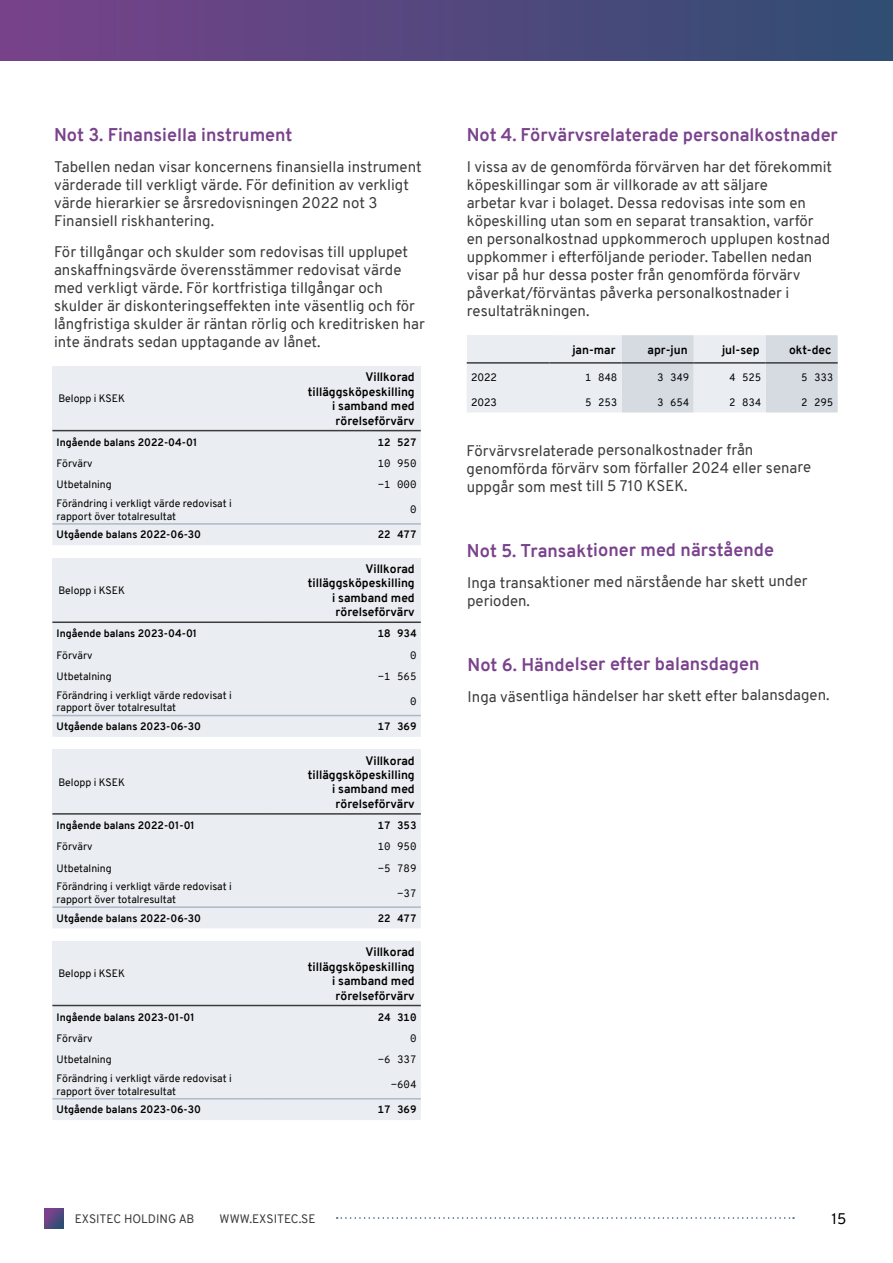
<style>
.page{position:relative;width:893px;height:1263px;background:#fff}
.page>*{position:absolute;margin:0;border:0;box-sizing:border-box;transform-origin:0 0}
.t1{font:700 18px "Overpass";letter-spacing:-.005em;color:#7a428c}
.t2{font:15px/18px "Overpass";color:#3d3c3c}
.t3{font:15px "Overpass";color:#000}
.t4{font:700 12px/14.4px "Overpass";color:#000;text-align:right}
.t5{font:12px "Overpass";color:#3c3c3c}
.t6{font:10.5px/12.6px "Overpass";color:#000}
.t7{font:700 10.5px "Overpass";color:#000}
.t8{font:10.5px "Overpass Mono";color:#000}
.t9{font:700 10.5px "Overpass Mono";color:#000}
</style>
<div class="page">
<div style="left:0;top:0;width:893px;height:60px;background:linear-gradient(to right,#78428b,#2f4d72)"></div>
<svg style="left:337px;top:1217px;width:457px;height:2px"></svg>
<svg style="left:44px;top:1209px;width:20px;height:19px"></svg>
<div style="left:52px;top:366px;width:220px;height:65px;background:#eaedf1"></div>
<div style="left:272px;top:366px;width:149px;height:65px;background:#eaedf1"></div>
<div style="left:52px;top:431px;width:369px;height:114px;background:#eaedf1"></div>
<hr style="left:52px;top:430px;width:220px;height:1px;background:#3c3c3c">
<hr style="left:272px;top:430px;width:149px;height:1px;background:#3c3c3c">
<hr style="left:52px;top:523px;width:220px;height:2px;background:#adb9c8">
<hr style="left:272px;top:523px;width:149px;height:2px;background:#adb9c8">
<div style="left:52px;top:750px;width:220px;height:64px;background:#eaedf1"></div>
<div style="left:272px;top:750px;width:149px;height:64px;background:#eaedf1"></div>
<div style="left:52px;top:815px;width:369px;height:113px;background:#eaedf1"></div>
<hr style="left:52px;top:813px;width:220px;height:2px;background:#3c3c3c">
<hr style="left:272px;top:813px;width:149px;height:2px;background:#3c3c3c">
<hr style="left:52px;top:906px;width:220px;height:2px;background:#adb9c8">
<hr style="left:272px;top:906px;width:149px;height:2px;background:#adb9c8">
<div style="left:52px;top:558px;width:220px;height:64px;background:#eaedf1"></div>
<div style="left:272px;top:558px;width:149px;height:64px;background:#eaedf1"></div>
<div style="left:52px;top:623px;width:369px;height:114px;background:#eaedf1"></div>
<hr style="left:52px;top:621px;width:220px;height:2px;background:#3c3c3c">
<hr style="left:272px;top:621px;width:149px;height:2px;background:#3c3c3c">
<hr style="left:52px;top:715px;width:220px;height:1px;background:#adb9c8">
<hr style="left:272px;top:715px;width:149px;height:1px;background:#adb9c8">
<div style="left:52px;top:941px;width:220px;height:64px;background:#eaedf1"></div>
<div style="left:272px;top:941px;width:149px;height:64px;background:#eaedf1"></div>
<div style="left:52px;top:1006px;width:369px;height:114px;background:#eaedf1"></div>
<hr style="left:52px;top:1005px;width:220px;height:1px;background:#3c3c3c">
<hr style="left:272px;top:1005px;width:149px;height:1px;background:#3c3c3c">
<hr style="left:52px;top:1098px;width:220px;height:1px;background:#adb9c8">
<hr style="left:272px;top:1098px;width:149px;height:1px;background:#adb9c8">
<svg style="left:467px;top:335px;width:371px;height:77px;background:#e2e6eb"></svg>
<hr style="left:467px;top:362px;width:83px;height:2px;background:#3c3c3c">
<hr style="left:550px;top:362px;width:72px;height:2px;background:#3c3c3c">
<hr style="left:622px;top:362px;width:72px;height:2px;background:#3c3c3c">
<hr style="left:694px;top:362px;width:72px;height:2px;background:#3c3c3c">
<hr style="left:766px;top:362px;width:72px;height:2px;background:#3c3c3c">
<p class="t1" style="left:54px;top:122px;width:240px">Not 3. Finansiella instrument</p>
<p class="t2" style="left:54px;top:158px;width:369px">Tabellen nedan visar koncernens finansiella instrument värderade till verkligt värde. För definition av verkligt värde hierarkier se årsredovisningen 2022 not 3<br>Finansiell riskhantering.</p>
<p class="t2" style="left:54px;top:242px;width:372px">För tillgångar och skulder som redovisas till upplupet anskaffningsvärde överensstämmer redovisat värde med verkligt värde. För kortfristiga tillgångar och skulder är diskonteringseffekten inte väsentlig och för långfristiga skulder är räntan rörlig och kreditrisken har inte ändrats sedan upptagande av lånet.</p>
<p class="t6" style="left:58px;top:393px;width:68px">Belopp i KSEK</p>
<p class="t4" style="left:308px;top:370px;width:108px">Villkorad tilläggsköpeskilling i samband med rörelseförvärv</p>
<p class="t7" style="left:57px;top:435px;width:142px">Ingående balans 2022-04-01</p>
<p class="t9" style="left:378px;top:435px;width:40px">12 527</p>
<p class="t6" style="left:57px;top:457px;width:37px">Förvärv</p>
<p class="t8" style="left:378px;top:456px;width:40px">10 950</p>
<p class="t6" style="left:57px;top:478px;width:57px">Utbetalning</p>
<p class="t8" style="left:378px;top:477px;width:40px">−1 000</p>
<p class="t6" style="left:57px;top:497px;width:177px">Förändring i verkligt värde redovisat i rapport över totalresultat</p>
<p class="t8" style="left:410px;top:502px;width:8px">0</p>
<p class="t7" style="left:57px;top:527px;width:146px">Utgående balans 2022-06-30</p>
<p class="t9" style="left:378px;top:527px;width:40px">22 477</p>
<p class="t6" style="left:58px;top:584px;width:68px">Belopp i KSEK</p>
<p class="t4" style="left:308px;top:562px;width:108px">Villkorad tilläggsköpeskilling i samband med rörelseförvärv</p>
<p class="t7" style="left:57px;top:626px;width:142px">Ingående balans 2023-04-01</p>
<p class="t9" style="left:378px;top:626px;width:40px">18 934</p>
<p class="t6" style="left:57px;top:649px;width:37px">Förvärv</p>
<p class="t8" style="left:410px;top:647px;width:8px">0</p>
<p class="t6" style="left:57px;top:670px;width:57px">Utbetalning</p>
<p class="t8" style="left:378px;top:669px;width:40px">−1 565</p>
<p class="t6" style="left:57px;top:689px;width:177px">Förändring i verkligt värde redovisat i rapport över totalresultat</p>
<p class="t8" style="left:410px;top:694px;width:8px">0</p>
<p class="t7" style="left:57px;top:719px;width:146px">Utgående balans 2023-06-30</p>
<p class="t9" style="left:378px;top:719px;width:40px">17 369</p>
<p class="t6" style="left:58px;top:776px;width:68px">Belopp i KSEK</p>
<p class="t4" style="left:308px;top:753px;width:108px">Villkorad tilläggsköpeskilling i samband med rörelseförvärv</p>
<p class="t7" style="left:57px;top:818px;width:140px">Ingående balans 2022-01-01</p>
<p class="t9" style="left:378px;top:818px;width:40px">17 353</p>
<p class="t6" style="left:57px;top:840px;width:37px">Förvärv</p>
<p class="t8" style="left:378px;top:839px;width:40px">10 950</p>
<p class="t6" style="left:57px;top:862px;width:57px">Utbetalning</p>
<p class="t8" style="left:378px;top:860px;width:40px">−5 789</p>
<p class="t6" style="left:57px;top:880px;width:177px">Förändring i verkligt värde redovisat i rapport över totalresultat</p>
<p class="t8" style="left:397px;top:885px;width:21px">−37</p>
<p class="t7" style="left:57px;top:910px;width:146px">Utgående balans 2022-06-30</p>
<p class="t9" style="left:378px;top:910px;width:40px">22 477</p>
<p class="t6" style="left:58px;top:967px;width:68px">Belopp i KSEK</p>
<p class="t4" style="left:308px;top:945px;width:108px">Villkorad tilläggsköpeskilling i samband med rörelseförvärv</p>
<p class="t7" style="left:57px;top:1009px;width:140px">Ingående balans 2023-01-01</p>
<p class="t9" style="left:378px;top:1009px;width:40px">24 310</p>
<p class="t6" style="left:57px;top:1032px;width:37px">Förvärv</p>
<p class="t8" style="left:410px;top:1031px;width:8px">0</p>
<p class="t6" style="left:57px;top:1053px;width:57px">Utbetalning</p>
<p class="t8" style="left:378px;top:1052px;width:40px">−6 337</p>
<p class="t6" style="left:57px;top:1072px;width:177px">Förändring i verkligt värde redovisat i rapport över totalresultat</p>
<p class="t8" style="left:391px;top:1077px;width:27px">−604</p>
<p class="t7" style="left:57px;top:1102px;width:146px">Utgående balans 2023-06-30</p>
<p class="t9" style="left:378px;top:1102px;width:40px">17 369</p>
<p class="t1" style="left:467px;top:122px;width:373px">Not 4. Förvärvsrelaterade personalkostnader</p>
<p class="t2" style="left:467px;top:158px;width:367px">I vissa av de genomförda förvärven har det förekommit köpeskillingar som är villkorade av att säljare<br>arbetar kvar i bolaget. Dessa redovisas inte som en köpeskilling utan som en separat transaktion, varför en personalkostnad uppkommeroch upplupen kostnad uppkommer i efterföljande perioder. Tabellen nedan visar på hur dessa poster från genomförda förvärv påverkat/förväntas påverka personalkostnader i resultaträkningen.</p>
<p class="t4" style="left:572px;top:342px;width:45px">jan-mar</p>
<p class="t4" style="left:648px;top:342px;width:42px">apr-jun</p>
<p class="t4" style="left:722px;top:342px;width:39px">jul-sep</p>
<p class="t4" style="left:789px;top:342px;width:44px">okt-dec</p>
<p class="t6" style="left:471px;top:371px;width:27px">2022</p>
<p class="t8" style="left:585px;top:370px;width:34px">1 848</p>
<p class="t8" style="left:657px;top:370px;width:34px">3 349</p>
<p class="t8" style="left:729px;top:370px;width:34px">4 525</p>
<p class="t8" style="left:801px;top:370px;width:34px">5 333</p>
<p class="t6" style="left:471px;top:396px;width:27px">2023</p>
<p class="t8" style="left:585px;top:395px;width:34px">5 253</p>
<p class="t8" style="left:657px;top:395px;width:34px">3 654</p>
<p class="t8" style="left:729px;top:395px;width:34px">2 834</p>
<p class="t8" style="left:801px;top:395px;width:34px">2 295</p>
<p class="t2" style="left:467px;top:441px;width:346px">Förvärvsrelaterade personalkostnader från genomförda förvärv som förfaller 2024 eller senare uppgår som mest till 5 710 KSEK.</p>
<p class="t1" style="left:467px;top:537px;width:309px">Not 5. Transaktioner med närstående</p>
<p class="t2" style="left:467px;top:573px;width:342px;line-height:18.6px">Inga transaktioner med närstående har skett under perioden.</p>
<p class="t1" style="left:467px;top:651px;width:294px">Not 6. Händelser efter balansdagen</p>
<p class="t2" style="left:468px;top:687px;width:363px">Inga väsentliga händelser har skett efter balansdagen.</p>
<p class="t5" style="left:75px;top:1210px;width:121px">EXSITEC HOLDING AB</p>
<p class="t5" style="left:220px;top:1210px;width:98px">WWW.EXSITEC.SE</p>
<p class="t3" style="left:831px;top:1208px;width:16px">15</p>
</div>
